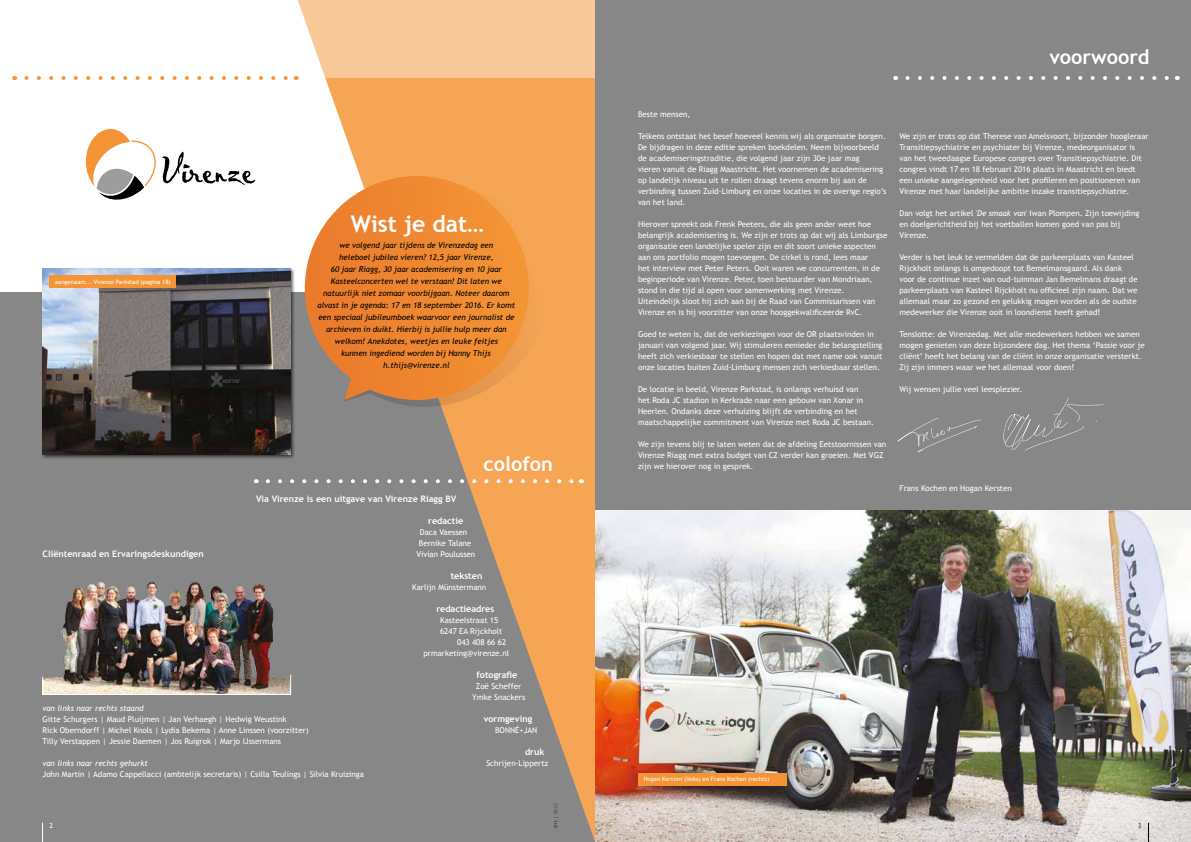
<style>
.page{position:relative;width:1191px;height:842px;background:#fff}
.page>*{position:absolute;margin:0;border:0;box-sizing:border-box;transform-origin:0 0}
.t1{font:700 23px "Trebuchet MS";color:#fff}
.t2{font:700 20px "Trebuchet MS";color:#fff}
.t3{font:700 9px "Trebuchet MS";color:#fff}
.t4{font:8px/11px "Trebuchet MS";color:#fff}
.t5{font:italic 8px/12px "Trebuchet MS";color:#000;text-align:center}
.t6{font:italic 8px "Trebuchet MS";color:#fff}
.t7{font:7px "Trebuchet MS";color:#fff}
.t8{font:7px "Trebuchet MS";color:#000}
.t9{font:6px "Trebuchet MS";color:#fff}
.t10{font:5px "Meta Book LF Caps";color:#4a4a49}
.s1{font-family:"Meta";font-weight:700}
.s2{font-family:"Meta"}
.s3{font-style:italic}
</style>
<div class="page">
<div style="left:0;top:292px;width:595px;height:550px;background:#878787"></div>
<svg style="left:298px;top:78px;width:297px;height:763px"></svg>
<svg style="left:12px;top:0;width:583px;height:78px"></svg>
<svg style="left:26px;top:76px;width:264px;height:4px"></svg>
<svg style="left:42px;top:823px;width:1px;height:19px"></svg>
<svg style="left:268px;top:479px;width:307px;height:4px"></svg>
<img style="left:61px;top:581px;width:230px;height:94px">
<img style="left:42px;top:675px;width:249px;height:20px">
<svg style="left:303px;top:180px;width:265px;height:234px;fill:#f6a555"></svg>
<svg style="left:305px;top:176px;width:224px;height:224px;background:#ea9043"></svg>
<svg style="left:86px;top:129px;width:70px;height:71px"></svg>
<svg style="left:162px;top:152px;width:93px;height:33px"></svg>
<div style="left:595px;top:0;width:596px;height:842px;background:#878787"></div>
<img style="left:595px;top:510px;width:596px;height:332px">
<svg style="left:907px;top:76px;width:262px;height:4px"></svg>
<svg style="left:897px;top:418px;width:84px;height:34px"></svg>
<svg style="left:1003px;top:397px;width:101px;height:54px"></svg>
<div style="left:638px;top:773px;width:149px;height:12px;background:#f49435"></div>
<img style="left:1015px;top:533px;width:176px;height:309px">
<div style="left:41px;top:267px;width:255px;height:192px;background:#000;opacity:.6"></div>
<img style="left:42px;top:268px;width:249px;height:186px">
<div style="left:49px;top:275px;width:127px;height:13px;background:#f49435"></div>
<p class="t9" style="left:55px;top:278px;width:117px">aangenaam... Virenze Parkstad (pagina 18)</p>
<h1 class="t1" style="left:351px;top:209px;width:135px">Wist je dat…</h1>
<p class="t5" style="left:317px;top:240px;width:199px">we volgend jaar tijdens de Virenzedag een<br>heleboel jubilea vieren? 12,5 jaar Virenze,<br>60 jaar Riagg, 30 jaar academisering en 10 jaar Kasteelconcerten wel te verstaan! Dit laten we natuurlijk niet zomaar voorbijgaan. Noteer daarom alvast in je agenda: 17 en 18 september 2016. Er komt een speciaal jubileumboek waarvoor een journalist de archieven in duikt. Hierbij is jullie hulp meer dan welkom! Anekdotes, weetjes en leuke feitjes<br>kunnen ingediend worden bij Hanny Thijs h.thijs@virenze.nl</p>
<h2 class="t2" style="left:483px;top:451px;width:71px">colofon</h2>
<p class="t3" style="left:256px;top:493px;width:202px">Via Virenze is een uitgave van Virenze Riagg BV</p>
<p class="t3" style="left:428px;top:515px;width:37px">redactie</p>
<p class="t4" style="left:416px;top:527px;width:60px;text-indent:3px">Daca Vaessen<br>Bernike Talane<br>Vivian Poulussen</p>
<p class="t3" style="left:451px;top:570px;width:33px">teksten</p>
<p class="t4" style="left:412px;top:582px;width:76px">Karlijn Münstermann</p>
<p class="t3" style="left:436px;top:603px;width:59px">redactieadres</p>
<p class="t4" style="left:440px;top:615px;width:60px">Kasteelstraat 15</p>
<p class="t4" style="left:440px;top:626px;width:64px">6247 EA Rijckholt</p>
<p class="t4" style="left:457px;top:637px;width:51px">043 408 66 62</p>
<p class="t4" style="left:423px;top:648px;width:87px">prmarketing@virenze.nl</p>
<p class="t3" style="left:476px;top:669px;width:42px">fotografie</p>
<p class="t4" style="left:472px;top:681px;width:55px;text-align:center">Zoë Scheffer<br>Ymke Snackers</p>
<p class="t3" style="left:484px;top:713px;width:50px">vormgeving</p>
<p class="t4" style="left:495px;top:725px;width:44px">BONNÉ+JAN</p>
<p class="t3" style="left:525px;top:746px;width:21px">druk</p>
<p class="t4" style="left:486px;top:758px;width:63px">Schrijen-Lippertz</p>
<p class="t3" style="left:43px;top:548px;width:163px">Cliëntenraad en Ervaringsdeskundigen</p>
<p class="t6" style="left:43px;top:704px;width:103px">van links naar rechts staand</p>
<p class="t4" style="left:43px;top:714px;width:268px">Gitte Schurgers | Maud Pluijmen | Jan Verhaegh | Hedwig Weustink<br>Rick Oberndorff | Michel Knols | Lydia Bekema | Anne Linssen (voorzitter)<br>Tilly Verstappen | Jessie Daemen | Jos Ruigrok | Marjo IJssermans</p>
<p class="t6" style="left:43px;top:759px;width:107px">van links naar rechts gehurkt</p>
<p class="t4" style="left:43px;top:769px;width:323px">John Martin | Adamo Cappellacci (ambtelijk secretaris) | Csilla Teulings | Silvia Kruizinga</p>
<p class="t7" style="left:50px;top:821px;width:5px">2</p>
<p class="t10" style="left:553px;top:828px;width:26px;rotate:-90deg"><span class="s1">B+J</span> <span class="s2">|</span> 0510</p>
<h2 class="t2" style="left:1049px;top:44px;width:102px">voorwoord</h2>
<p class="t4" style="left:638px;top:109px;width:54px">Beste mensen,</p>
<p class="t4" style="left:638px;top:131px;width:250px">Telkens ontstaat het besef hoeveel kennis wij als organisatie borgen.<br>De bijdragen in deze editie spreken boekdelen. Neem bijvoorbeeld de academiseringstraditie, die volgend jaar zijn 30e jaar mag<br>vieren vanuit de Riagg Maastricht. Het voornemen de academisering op landelijk niveau uit te rollen draagt tevens enorm bij aan de verbinding tussen Zuid-Limburg en onze locaties in de overige regio’s van het land.</p>
<p class="t4" style="left:638px;top:219px;width:251px">Hierover spreekt ook Frenk Peeters, die als geen ander weet hoe belangrijk academisering is. We zijn er trots op dat wij als Limburgse organisatie een landelijke speler zijn en dit soort unieke aspecten aan ons portfolio mogen toevoegen. De cirkel is rond, lees maar<br>het interview met Peter Peters. Ooit waren we concurrenten, in de beginperiode van Virenze. Peter, toen bestuurder van Mondriaan, stond in die tijd al open voor samenwerking met Virenze.<br>Uiteindelijk sloot hij zich aan bij de Raad van Commissarissen van Virenze en is hij voorzitter van onze hooggekwalificeerde RvC.</p>
<p class="t4" style="left:638px;top:329px;width:246px">Goed te weten is, dat de verkiezingen voor de OR plaatsvinden in januari van volgend jaar. Wij stimuleren eenieder die belangstelling heeft zich verkiesbaar te stellen en hopen dat met name ook vanuit onze locaties buiten Zuid-Limburg mensen zich verkiesbaar stellen.</p>
<p class="t4" style="left:638px;top:384px;width:237px">De locatie in beeld, Virenze Parkstad, is onlangs verhuisd van<br>het Roda JC stadion in Kerkrade naar een gebouw van Xonar in Heerlen. Ondanks deze verhuizing blijft de verbinding en het maatschappelijke commitment van Virenze met Roda JC bestaan.</p>
<p class="t4" style="left:638px;top:439px;width:250px">We zijn tevens blij te laten weten dat de afdeling Eetstoornissen van<br>Virenze Riagg met extra budget van CZ verder kan groeien. Met VGZ zijn we hierover nog in gesprek.</p>
<p class="t4" style="left:899px;top:131px;width:251px">We zijn er trots op dat Therese van Amelsvoort, bijzonder hoogleraar Transitiepsychiatrie en psychiater bij Virenze, medeorganisator is van het tweedaagse Europese congres over Transitiepsychiatrie. Dit congres vindt 17 en 18 februari 2016 plaats in Maastricht en biedt een unieke aangelegenheid voor het profileren en positioneren van Virenze met haar landelijke ambitie inzake transitiepsychiatrie.</p>
<p class="t4" style="left:899px;top:208px;width:242px">Dan volgt het artikel '<span class="s3">De smaak van</span>' Iwan Plompen. Zijn toewijding en doelgerichtheid bij het voetballen komen goed van pas bij<br>Virenze.</p>
<p class="t4" style="left:899px;top:252px;width:240px">Verder is het leuk te vermelden dat de parkeerplaats van Kasteel Rijckholt onlangs is omgedoopt tot Bemelmansgaard. Als dank voor de continue inzet van oud-tuinman Jan Bemelmans draagt de parkeerplaats van Kasteel Rijckholt nu officieel zijn naam. Dat we allemaal maar zo gezond en gelukkig mogen worden als de oudste medewerker die Virenze ooit in loondienst heeft gehad!</p>
<p class="t4" style="left:899px;top:329px;width:247px">Tenslotte: de Virenzedag. Met alle medewerkers hebben we samen mogen genieten van deze bijzondere dag. Het thema ‘Passie voor je cliënt’ heeft het belang van de cliënt in onze organisatie versterkt.<br>Zij zijn immers waar we het allemaal voor doen!</p>
<p class="t4" style="left:899px;top:384px;width:124px">Wij wensen jullie veel leesplezier.</p>
<p class="t4" style="left:899px;top:483px;width:114px">Frans Kochen en Hogan Kersten</p>
<p class="t9" style="left:643px;top:776px;width:127px">Hogan Kersten (links) en Frans Kochen (rechts)</p>
<p class="t8" style="left:1137px;top:821px;width:5px">3</p>
</div>
